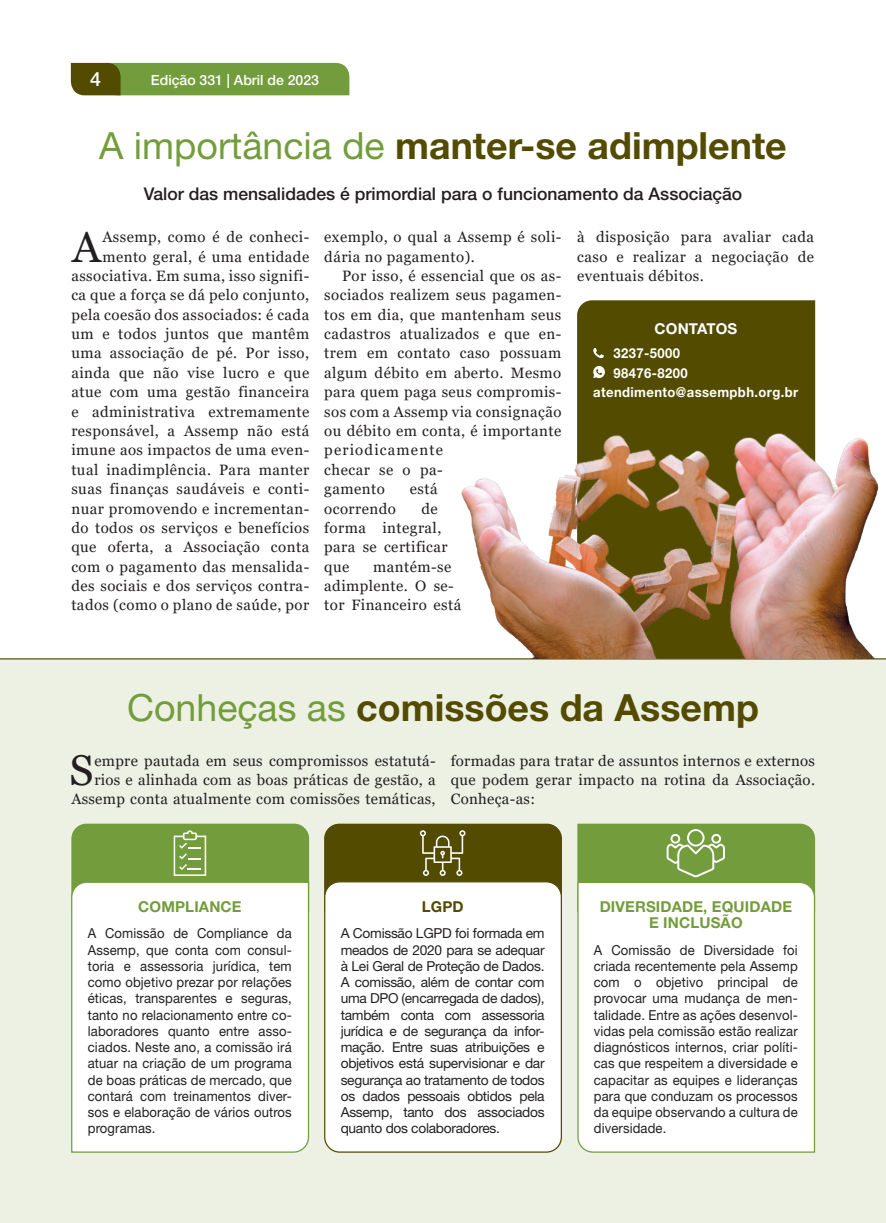
<style>
.page{position:relative;width:886px;height:1223px;background:#fff}
.page>*{position:absolute;margin:0;border:0;box-sizing:border-box;transform-origin:0 0}
.Corpo_texto{font:43px "Georgia";color:#231f20}
.título_materia{font:700 37.5px "Helvetica Neue LT Std";color:#524b00}
.t1{font:500 19.62px "Helvetica Neue LT Std";color:#fff}
.subtitulo_materia{font:500 17.5px "Helvetica Neue LT Std";color:#231f20}
.Corpo_texto-2{font:15px/19.4px "Georgia";letter-spacing:.03em;color:#231f20}
.t2{font:700 15px/16.2px "Helvetica Neue LT Std";letter-spacing:.01em;color:#739d3c;text-align:center}
.t3{font:700 15px "Helvetica Neue LT Std";letter-spacing:.01em;color:#fff}
.t4{font:700 15px "Helvetica Neue LT Std";color:#524b00}
.t5{font:500 14px "Helvetica Neue LT Std";color:#fff}
.t6{font:13.75px/16.2px "Helvetica Neue LT Std";letter-spacing:.01em;color:#231f20;text-align:justify;scale:.95 1}
.t7{font:13.75px/16.2px "Helvetica Neue LT Std";letter-spacing:.01em;color:#231f20;text-align:justify}
.t8{font:700 13.75px "Helvetica Neue LT Std";letter-spacing:.03em;color:#fff;scale:.95 1}
.s1{font-weight:400;color:#739d3c}
</style>
<div class="page">
<svg style="left:71px;top:63px;width:278px;height:32px;background:#6e8f33"></svg>
<div style="left:0;top:660px;width:886px;height:562px;background:#edf1e4"></div>
<hr style="left:0;top:658px;width:886px;height:1px;background:#524b00">
<div style="left:71px;top:881px;width:239px;height:272px;background:#fff"></div>
<div style="left:325px;top:881px;width:236px;height:271px;background:#fff;border-radius:15px"></div>
<div style="left:324px;top:881px;width:238px;height:271px;border:1px solid #524b00;border-radius:15px"></div>
<div style="left:577px;top:881px;width:239px;height:272px;background:#fff"></div>
<div style="left:577px;top:300px;width:238px;height:58px;background:#524b00"></div>
<svg style="left:71px;top:823px;width:238px;height:88px;background:#a2be7e"></svg>
<svg style="left:324px;top:823px;width:238px;height:88px"></svg>
<svg style="left:577px;top:823px;width:238px;height:88px;background:#a3bf80"></svg>
<img style="left:461px;top:358px;width:418px;height:300px">
<svg style="left:593px;top:366px;width:12px;height:12px"></svg>
<svg style="left:593px;top:348px;width:11px;height:10px"></svg>
<h3 class="t1" style="left:90px;top:68px;width:12px">4</h3>
<p class="t5" style="left:151px;top:72px;width:170px">Edição 331 | Abril de 2023</p>
<p class="título_materia" style="left:99px;top:122px;width:689px"><span class="s1">A importância de</span> manter-se adimplente</p>
<p class="subtitulo_materia" style="left:144px;top:183px;width:600px">Valor das mensalidades é primordial para o funcionamento da Associação</p>
<p class="Corpo_texto-2" style="left:71px;top:227px;width:239px;text-align:right">Assemp, como é de conheci&shy;mento geral, é uma entidade associativa. Em suma, isso signifi&shy;ca que a força se dá pelo conjunto, pela coesão dos associados: é cada um e todos juntos que mantêm uma associação de pé. Por isso, ainda que não vise lucro e que atue com uma gestão financeira e administrativa extremamente responsável, a Assemp não está imune aos impactos de uma even&shy;tual inadimplência. Para manter suas finanças saudáveis e conti&shy;nuar promovendo e incrementan&shy;do todos os serviços e benefícios que oferta, a Associação conta com o pagamento das mensalida&shy;des sociais e dos serviços contra&shy;tados (como o plano de saúde, por</p>
<p class="Corpo_texto-2" style="left:324px;top:227px;width:239px">exemplo, o qual a Assemp é soli&shy;dária no pagamento).</p>
<p class="Corpo_texto" style="left:72px;top:221px;width:30px">A</p>
<p class="Corpo_texto-2" style="left:324px;top:266px;width:239px;text-indent:18px">Por isso, é essencial que os as&shy;sociados realizem seus pagamen&shy;tos em dia, que mantenham seus cadastros atualizados e que en&shy;trem em contato caso possuam algum débito em aberto. Mesmo para quem paga seus compromis&shy;sos com a Assemp via consignação ou débito em conta, é importante periodicamente<br>checar se o pa-<br>gamento</p>
<p class="Corpo_texto-2" style="left:410px;top:479px;width:29px">está</p>
<p class="Corpo_texto-2" style="left:324px;top:499px;width:125px;text-indent:97px">de forma integral, para se certificar que</p>
<p class="Corpo_texto-2" style="left:324px;top:499px;width:73px">ocorrendo</p>
<p class="Corpo_texto-2" style="left:324px;top:557px;width:139px;text-indent:49px">mantém-se adimplente. O se&shy;tor Financeiro está</p>
<p class="Corpo_texto-2" style="left:577px;top:227px;width:238px;text-align:justify">à disposição para avaliar cada caso e realizar a negociação de eventuais débitos.</p>
<p class="t3" style="left:654px;top:320px;width:84px">CONTATOS</p>
<p class="t8" style="left:613px;top:344px;width:72px">3237-5000</p>
<p class="t8" style="left:613px;top:364px;width:80px">98476-8200</p>
<p class="t8" style="left:593px;top:384px;width:217px">atendimento@assempbh.org.br</p>
<p class="título_materia" style="left:127px;top:684px;width:633px"><span class="s1">Conheças as</span> comissões da Assemp</p>
<p class="Corpo_texto-2" style="left:71px;top:751px;width:366px;text-align:right">empre pautada em seus compromissos estatutá&shy;rios e alinhada com as boas práticas de gestão, a<br>Assemp conta atualmente com comissões temáticas,</p>
<p class="Corpo_texto-2" style="left:451px;top:751px;width:366px;text-align:justify">formadas para tratar de assuntos internos e externos que podem gerar impacto na rotina da Associação.<br>Conheça-as:</p>
<p class="Corpo_texto" style="left:69px;top:744px;width:26px">S</p>
<p class="t2" style="left:138px;top:898px;width:105px">COMPLIANCE</p>
<p class="t4" style="left:422px;top:897px;width:43px">LGPD</p>
<p class="t2" style="left:600px;top:898px;width:194px">DIVERSIDADE, EQUIDADE<br>E INCLUSÃO</p>
<p class="t6" style="left:88px;top:925px;width:216px">A Comissão de Compliance da Assemp, que conta com consul&shy;toria e assessoria jurídica, tem como objetivo prezar por relações éticas, transparentes e seguras, tanto no relacionamento entre co&shy;laboradores quanto entre asso&shy;ciados. Neste ano, a comissão irá atuar na criação de um programa de boas práticas de mercado, que contará com treinamentos diver&shy;sos e elaboração de vários outros programas.</p>
<p class="t7" style="left:341px;top:925px;width:205px">A Comissão LGPD foi formada em meados de 2020 para se adequar à Lei Geral de Proteção de Dados.<br>A comissão, além de contar com uma DPO (encarregada de dados), também conta com assessoria jurídica e de segurança da infor&shy;mação. Entre suas atribuições e objetivos está supervisionar e dar segurança ao tratamento de todos os dados pessoais obtidos pela Assemp, tanto dos associados quanto dos colaboradores.</p>
<p class="t6" style="left:594px;top:941px;width:216px">A Comissão de Diversidade foi criada recentemente pela Assemp com o objetivo principal de provocar uma mudança de men&shy;talidade. Entre as ações desenvol&shy;vidas pela comissão estão realizar diagnósticos internos, criar políti&shy;cas que respeitem a diversidade e capacitar as equipes e lideranças para que conduzam os processos da equipe observando a cultura de diversidade.</p>
</div>
